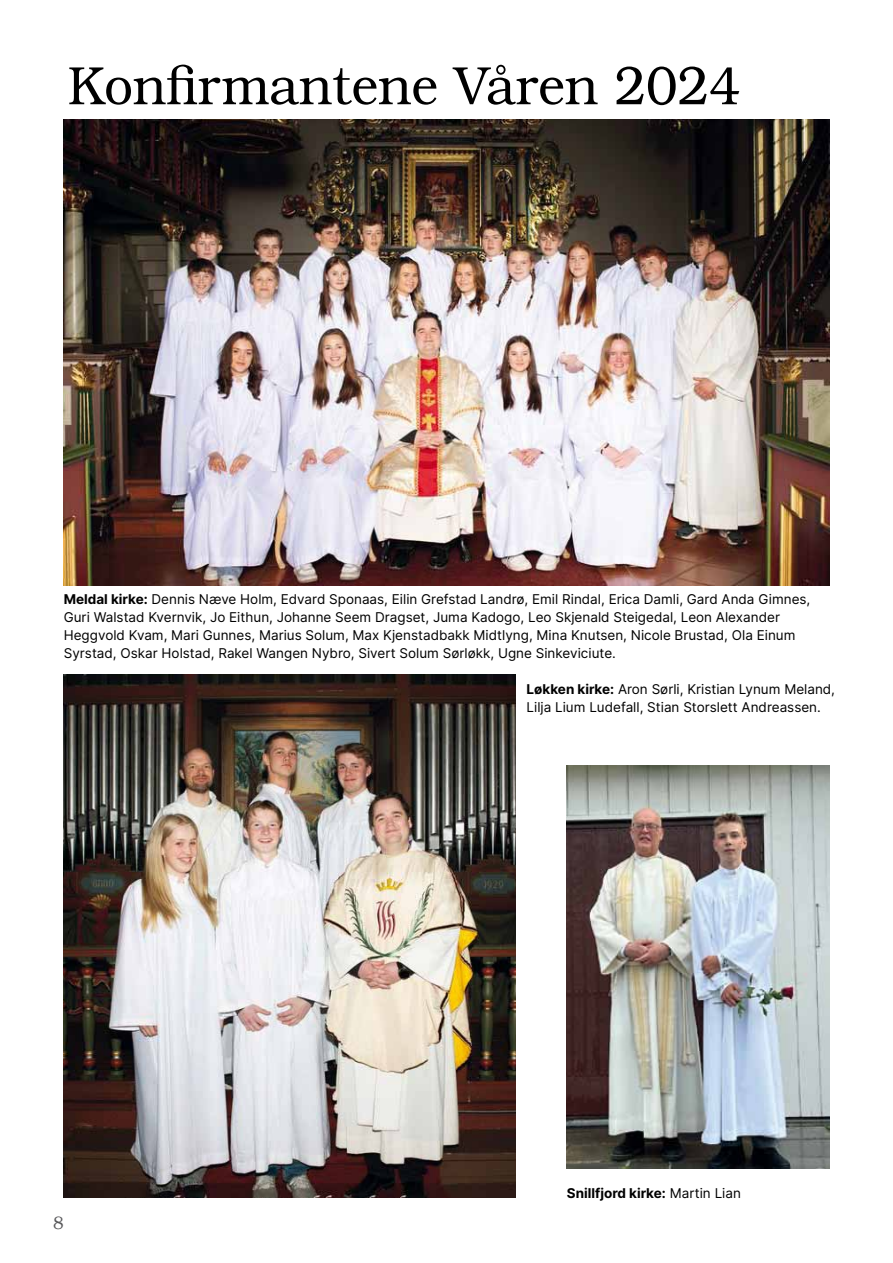
<style>
.page{position:relative;width:893px;height:1263px;background:#fff}
.page>*{position:absolute;margin:0;border:0;box-sizing:border-box;transform-origin:0 0}
.t1{font:300 54px "Bookman";color:#000;scale:.94 1}
.t2{font:300 18px "Bookman";color:#58585a;scale:.94 1}
.t3{font:13.5px/18px "Inter";color:#000}
.t4{font:700 13.5px "Inter";color:#000}
.s1{font-weight:700}
.s2{font-weight:400}
</style>
<div class="page">
<img style="left:64px;top:120px;width:765px;height:466px">
<img style="left:64px;top:674px;width:452px;height:524px">
<img style="left:567px;top:766px;width:262px;height:402px">
<h1 class="t1" style="left:68px;top:55px;width:717px">Konfirmantene Våren 2024</h1>
<p class="t3" style="left:64px;top:590px;width:748px"><span class="s1">Meldal kirke:</span> Dennis Næve Holm, Edvard Sponaas, Eilin Grefstad Landrø, Emil Rindal, Erica Damli, Gard Anda Gimnes, Guri Walstad Kvernvik, Jo Eithun, Johanne Seem Dragset, Juma Kadogo, Leo Skjenald Steigedal, Leon Alexander Heggvold Kvam, Mari Gunnes, Marius Solum, Max Kjenstadbakk Midtlyng, Mina Knutsen, Nicole Brustad, Ola Einum Syrstad, Oskar Holstad, Rakel Wangen Nybro, Sivert Solum Sørløkk, Ugne Sinkeviciute.</p>
<p class="t3" style="left:527px;top:680px;width:310px"><span class="s1">Løkken kirke:</span> Aron Sørli, Kristian Lynum Meland,<br>Lilja Lium Ludefall, Stian Storslett Andreassen.</p>
<h2 class="t2" style="left:53px;top:1212px;width:13px">8</h2>
<p class="t4" style="left:567px;top:1183px;width:175px">Snillfjord kirke: <span class="s2">Martin Lian</span></p>
</div>
